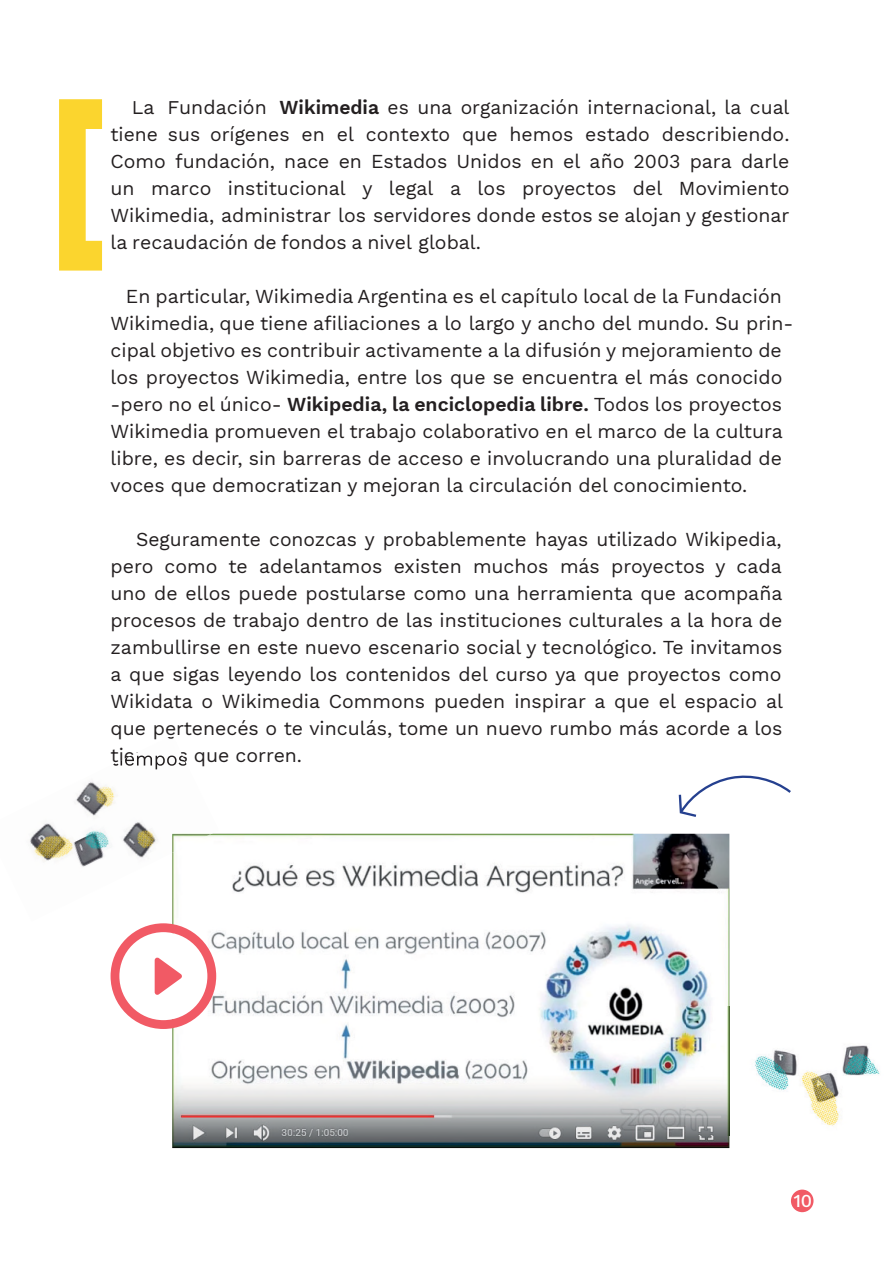
<style>
.page{position:relative;width:893px;height:1263px;background:#fff}
.page>*{position:absolute;margin:0;border:0;box-sizing:border-box;transform-origin:0 0}
.t1{font:900 197.1px "Work Sans";color:#fbd52e;scale:.69 1}
.t2{font:19.5px/27px "Work Sans";color:#231f20;text-align:justify}
.t3{font:500 18px "Work Sans";color:#fff}
.s1{font-weight:600}
</style>
<div class="page">
<img style="left:172px;top:833px;width:557px;height:315px">
<div style="left:791px;top:1189px;width:22px;height:23px;background:#f15a65;border-radius:50%"></div>
<svg style="left:111px;top:923px;width:105px;height:106px"></svg>
<svg style="left:679px;top:775px;width:112px;height:42px"></svg>
<img style="left:687px;top:1007px;width:193px;height:129px">
<img style="left:30px;top:781px;width:189px;height:140px">
<img style="left:167px;top:736px;width:7px;height:3px">
<img style="left:113px;top:755px;width:74px;height:15px">
<img style="left:172px;top:833px;width:40px;height:20px">
<h1 class="t1" style="left:48px;top:21px;width:85px">[</h1>
<p class="t2" style="left:111px;top:95px;width:680px;text-indent:21px">La Fundación <span class="s1">Wikimedia</span> es una organización internacional, la cual tiene sus orígenes en el contexto que hemos estado describiendo.<br>Como fundación, nace en Estados Unidos en el año 2003 para darle un marco institucional y legal a los proyectos del Movimiento Wikimedia, administrar los servidores donde estos se alojan y gestionar la recaudación de fondos a nivel global.</p>
<p class="t2" style="left:111px;top:282px;width:684px;text-align:left;text-indent:15px">En particular, Wikimedia Argentina es el capítulo local de la Fundación Wikimedia, que tiene afiliaciones a lo largo y ancho del mundo. Su prin&shy;cipal objetivo es contribuir activamente a la difusión y mejoramiento de los proyectos Wikimedia, entre los que se encuentra el más conocido -pero no el único- <span class="s1">Wikipedia, la enciclopedia libre.</span> Todos los proyectos Wikimedia promueven el trabajo colaborativo en el marco de la cultura libre, es decir, sin barreras de acceso e involucrando una pluralidad de voces que democratizan y mejoran la circulación del conocimiento.</p>
<p class="t2" style="left:111px;top:525px;width:674px;text-indent:26px">Seguramente conozcas y probablemente hayas utilizado Wikipedia, pero como te adelantamos existen muchos más proyectos y cada uno de ellos puede postularse como una herramienta que acompaña procesos de trabajo dentro de las instituciones culturales a la hora de zambullirse en este nuevo escenario social y tecnológico. Te invitamos a que sigas leyendo los contenidos del curso ya que proyectos como Wikidata o Wikimedia Commons pueden inspirar a que el espacio al que pertenecés o te vinculás, tome un nuevo rumbo más acorde a los tiempos que corren.</p>
<p class="t3" style="left:794px;top:1187px;width:20px">10</p>
</div>
